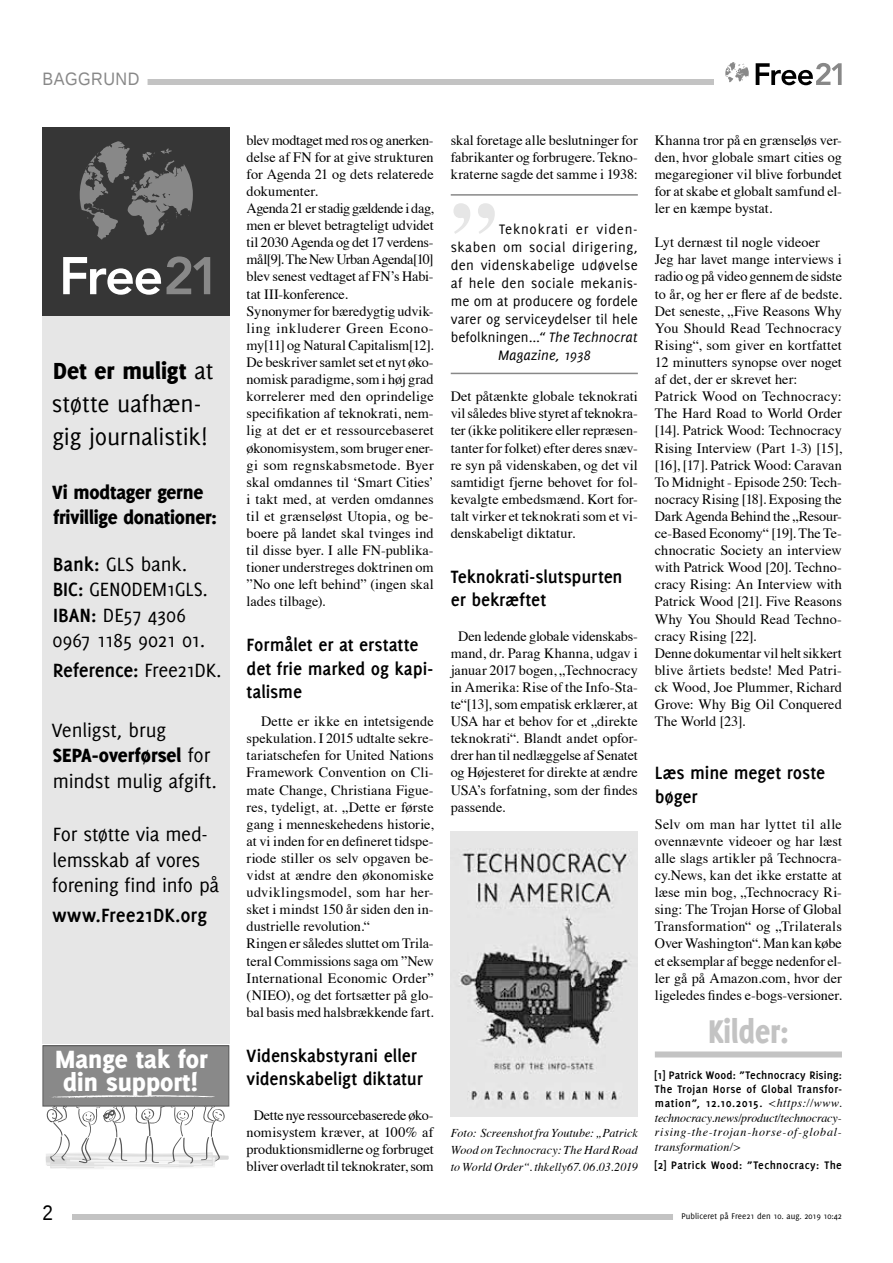
<style>
.page{position:relative;width:893px;height:1263px;background:#fff}
.page>*{position:absolute;margin:0;border:0;box-sizing:border-box;transform-origin:0 0}
.t1{font:700 91.5px "Times";color:#e6e6e6}
.t2{font:800 36px "Delicious";color:#c3c3c3;scale:.89 1}
.t3{font:800 27.3px/22.8px "Delicious";color:#fff;text-align:center}
.t4{font:25.5px/33px "Delicious";letter-spacing:-.01em;color:#000}
.t5{font:21px/25.5px "Delicious";letter-spacing:-.01em;color:#000}
.t6{font:800 21px/25.5px "Delicious";letter-spacing:-.015em;color:#000}
.t7{font:700 21px "Delicious";letter-spacing:-.01em;color:#000}
.t8{font:21px "Liberation Sans";color:#000;scale:.9 1}
.t9{font:700 19.5px/23.4px "Delicious";letter-spacing:-.005em;color:#000}
.t10{font:18px "Liberation Sans";letter-spacing:.03em;color:#888;scale:.9 1}
.t11{font:15px "Delicious";letter-spacing:.02em;color:#000}
.t12{font:15px "Delicious";color:#000}
.t13{font:15px "Delicious";letter-spacing:.05em;color:#000}
.t14{font:italic 15px "Delicious";letter-spacing:.005em;color:#000}
.t15{font:14.25px/17.1px "Times";color:#000;text-align:justify}
.t16{font:italic 12px/14.4px "Times";letter-spacing:.015em;color:#000;text-align:justify}
.t17{font:700 12px/14.4px "Delicious";letter-spacing:.03em;color:#000;text-align:justify}
.t18{font:9px "Delicious";color:#000}
.s1{font-weight:800}
.s2{font-weight:700}
.s3{font-weight:400}
.s4{font-style:italic}
.s5{font-family:"Times";font-weight:400;font-style:italic}
</style>
<div class="page">
<div style="left:72px;top:1214px;width:766px;height:6px;background:#c3c3c3"></div>
<div style="left:43px;top:79px;width:671px;height:6px;background:#c3c3c3"></div>
<div style="left:673px;top:1211px;width:177px;height:12px;background:#fff"></div>
<div style="left:34px;top:74px;width:114px;height:15px;background:#fff"></div>
<svg style="left:756px;top:63px;width:86px;height:22px"></svg>
<svg style="left:725px;top:62px;width:24px;height:20px"></svg>
<div style="left:43px;top:128px;width:187px;height:1041px;background:#e6e6e6"></div>
<hr style="left:451px;top:194px;width:187px;height:2px;background:#888">
<hr style="left:451px;top:373px;width:187px;height:1px;background:#888">
<div style="left:655px;top:1051px;width:187px;height:6px;background:#c3c3c3"></div>
<img style="left:451px;top:832px;width:187px;height:284px">
<div style="left:42px;top:128px;width:188px;height:188px;background:#363636"></div>
<svg style="left:80px;top:141px;width:113px;height:99px"></svg>
<svg style="left:167px;top:256px;width:43px;height:38px"></svg>
<svg style="left:63px;top:257px;width:98px;height:38px"></svg>
<svg style="left:42px;top:1044px;width:188px;height:125px"></svg>
<div style="left:43px;top:1046px;width:186px;height:60px;background:#898989"></div>
<div style="left:43px;top:1045px;width:186px;height:61px;border:1px solid #585858"></div>
<svg style="left:44px;top:1095px;width:184px;height:74px"></svg>
<p class="t10" style="left:43px;top:69px;width:109px">BAGGRUND</p>
<h3 class="t4" style="left:52px;top:354px;width:163px"><span class="s1">Det er muligt</span> at støtte uafhæn&shy;gig journalistik!</h3>
<h3 class="t6" style="left:52px;top:479px;width:166px">Vi modtager gerne frivillige donationer:</h3>
<h3 class="t5" style="left:53px;top:551px;width:157px"><span class="s2">Bank:</span> GLS bank.<br><span class="s2">BIC:</span> GENODEM1GLS.<br><span class="s2">IBAN:</span> DE57 4306<br>0967 1185 9021 01.</h3>
<h3 class="t7" style="left:53px;top:658px;width:170px">Reference: <span class="s3">Free21DK.</span></h3>
<h3 class="t5" style="left:52px;top:717px;width:167px">Venligst, brug<br><span class="s1">SEPA-overførsel</span> for mindst mulig afgift.</h3>
<h3 class="t5" style="left:52px;top:821px;width:169px">For støtte via med&shy;lemsskab af vores forening find info på</h3>
<h3 class="t7" style="left:52px;top:903px;width:156px">www.Free21DK.org</h3>
<h3 class="t3" style="left:55px;top:1047px;width:154px">Mange tak for din support!</h3>
<p class="t15" style="left:247px;top:130px;width:189px;text-align:left">blev modtaget med ros og anerken&shy;delse af FN for at give strukturen for Agenda 21 og dets relaterede dokumenter.<br>Agenda 21 er stadig gældende i dag, men er blevet betragteligt udvidet til 2030 Agenda og det 17 verdens&shy;mål[9]. The New Urban Agenda[10] blev senest vedtaget af FN’s Habi&shy;tat III-konference.<br>Synonymer for bæredygtig udvik&shy;ling inkluderer Green Econo&shy;my[11] og Natural Capitalism[12].<br>De beskriver samlet set et nyt øko&shy;nomisk paradigme, som i høj grad korrelerer med den oprindelige specifikation af teknokrati, nem&shy;lig at det er et ressourcebaseret økonomisystem, som bruger ener&shy;gi som regnskabsmetode. Byer skal omdannes til ‘Smart Cities’ i takt med, at verden omdannes til et grænseløst Utopia, og be&shy;boere på landet skal tvinges ind til disse byer. I alle FN-publika&shy;tioner understreges doktrinen om ”No one left behind” (ingen skal lades tilbage).</p>
<h3 class="t9" style="left:247px;top:633px;width:188px">Formålet er at erstatte det frie marked og kapi&shy;talisme</h3>
<p class="t15" style="left:247px;top:712px;width:189px;text-align:left;text-indent:14px">Dette er ikke en intetsigende spekulation. I 2015 udtalte sekre&shy;tariatschefen for United Nations<br>Framework Convention on Cli&shy;mate Change, Christiana Figue&shy;res, tydeligt, at. „Dette er første gang i menneskehedens historie, at vi inden for en defineret tidspe&shy;riode stiller os selv opgaven be&shy;vidst at ændre den økonomiske udviklingsmodel, som har her&shy;sket i mindst 150 år siden den in&shy;dustrielle revolution.“<br>Ringen er således sluttet om Trila&shy;teral Commissions saga om ”New<br>International Economic Order” (NIEO), og det fortsætter på glo&shy;bal basis med halsbrækkende fart.</p>
<h3 class="t9" style="left:247px;top:1043px;width:178px">Videnskabstyrani eller videnskabeligt diktatur</h3>
<p class="t15" style="left:247px;top:1105px;width:189px;text-align:center">Dette nye ressourcebaserede øko&shy;nomisystem kræver, at 100% af produktionsmidlerne og forbruget bliver overladt til teknokrater, som</p>
<p class="t15" style="left:451px;top:130px;width:189px">skal foretage alle beslutninger for fabrikanter og forbrugere. Tekno&shy;kraterne sagde det samme i 1938:</p>
<h1 class="t1" style="left:451px;top:99px;width:47px">„</h1>
<p class="t13" style="left:499px;top:221px;width:140px">Teknokrati er viden-</p>
<p class="t11" style="left:451px;top:239px;width:189px">skaben om social dirigering,</p>
<p class="t11" style="left:451px;top:257px;width:189px">den videnskabelige udøvelse</p>
<p class="t11" style="left:451px;top:275px;width:189px">af hele den sociale mekanis-</p>
<p class="t12" style="left:451px;top:293px;width:189px">me om at producere og fordele</p>
<p class="t11" style="left:451px;top:311px;width:189px">varer og serviceydelser til hele</p>
<p class="t12" style="left:451px;top:329px;width:189px">befolkningen...“ <span class="s4">The Technocrat</span></p>
<p class="t14" style="left:498px;top:347px;width:94px">Magazine, 1938</p>
<p class="t15" style="left:451px;top:387px;width:189px">Det påtænkte globale teknokrati vil således blive styret af teknokra&shy;ter (ikke politikere eller repræsen&shy;tanter for folket) efter deres snæv&shy;re syn på videnskaben, og det vil samtidigt fjerne behovet for fol&shy;kevalgte embedsmænd. Kort for&shy;talt virker et teknokrati som et vi&shy;denskabeligt diktatur.</p>
<h3 class="t9" style="left:451px;top:564px;width:173px">Teknokrati-slutspurten er bekræftet</h3>
<p class="t15" style="left:451px;top:626px;width:189px;text-indent:7px">Den ledende globale videnskabs&shy;mand, dr. Parag Khanna, udgav i januar 2017 bogen, „Technocracy in Amerika: Rise of the Info-Sta&shy;te“[13], som empatisk erklærer, at USA har et behov for et „direkte teknokrati“. Blandt andet opfor&shy;drer han til nedlæggelse af Senatet og Højesteret for direkte at ændre USA’s forfatning, som der findes passende.</p>
<p class="t16" style="left:451px;top:1123px;width:189px;line-height:17.1px">Foto: Screenshot fra Youtube: „Patrick Wood on Technocracy: The Hard Road to World Order“. thkelly67. 06.03.2019</p>
<p class="t15" style="left:655px;top:130px;width:189px">Khanna tror på en grænseløs ver&shy;den, hvor globale smart cities og megaregioner vil blive forbundet for at skabe et globalt samfund el&shy;ler en kæmpe bystat.</p>
<p class="t15" style="left:655px;top:233px;width:189px;text-align:left">Lyt dernæst til nogle videoer<br>Jeg har lavet mange interviews i radio og på video gennem de sidste to år, og her er flere af de bedste.<br>Det seneste, „Five Reasons Why<br>You Should Read Technocracy<br>Rising“, som giver en kortfattet<br>12 minutters synopse over noget af det, der er skrevet her:<br>Patrick Wood on Technocracy:<br>The Hard Road to World Order [14]. Patrick Wood: Technocracy<br>Rising Interview (Part 1-3) [15], [16], [17]. Patrick Wood: Caravan<br>To Midnight - Episode 250: Tech&shy;nocracy Rising [18]. Exposing the<br>Dark Agenda Behind the „Resour&shy;ce-Based Economy“ [19]. The Te&shy;chnocratic Society an interview with Patrick Wood [20]. Techno&shy;cracy Rising: An Interview with<br>Patrick Wood [21]. Five Reasons<br>Why You Should Read Techno&shy;cracy Rising [22].<br>Denne dokumentar vil helt sikkert blive årtiets bedste! Med Patri&shy;ck Wood, Joe Plummer, Richard<br>Grove: Why Big Oil Conquered<br>The World [23].</p>
<h3 class="t9" style="left:655px;top:761px;width:172px">Læs mine meget roste bøger</h3>
<p class="t15" style="left:655px;top:814px;width:189px">Selv om man har lyttet til alle ovennævnte videoer og har læst alle slags artikler på Technocra&shy;cy.News, kan det ikke erstatte at læse min bog, „Technocracy Ri&shy;sing: The Trojan Horse of Global Transformation“ og „Trilaterals Over Washington“. Man kan købe et eksemplar af begge nedenfor el&shy;ler gå på Amazon.com, hvor der ligeledes findes e-bogs-versioner.</p>
<h2 class="t2" style="left:708px;top:1010px;width:92px">Kilder:</h2>
<p class="t17" style="left:655px;top:1067px;width:189px">[1] Patrick Wood: ”Technocracy Rising:<br>The Trojan Horse of Global Transfor&shy;mation”, 12.10.2015. <span class="s5">&lt;https://www.</span></p>
<p class="t16" style="left:655px;top:1110px;width:189px">technocracy.news/product/technocracy&shy;rising-the-trojan-horse-of-global&shy;transformation/&gt;</p>
<p class="t17" style="left:655px;top:1158px;width:189px">[2] Patrick Wood: ”Technocracy: The</p>
<h3 class="t8" style="left:43px;top:1201px;width:13px">2</h3>
<p class="t18" style="left:681px;top:1211px;width:162px">Publiceret på Free21 den 10. aug. 2019 10:42</p>
</div>
